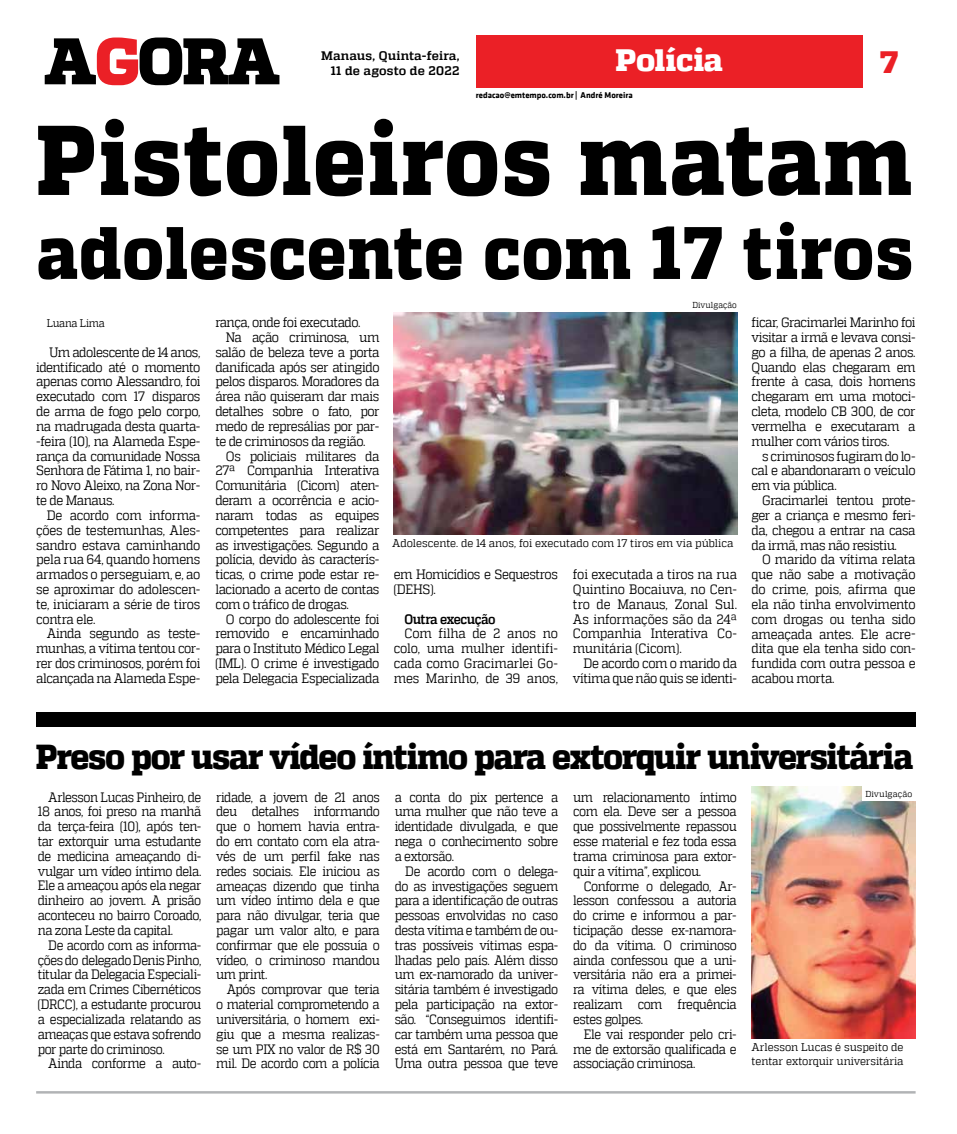
<style>
.page{position:relative;width:957px;height:1134px;background:#fff}
.page>*{position:absolute;margin:0;border:0;box-sizing:border-box;transform-origin:0 0}
.t1{font:800 98.88px "MW Quadon";letter-spacing:.015em;color:#000;scale:.9 1}
.t2{font:800 74.12px "MW Quadon";letter-spacing:.015em;color:#000;scale:.9 1}
.t3{font:800 34.62px "MW Quadon";letter-spacing:-.04em;color:#000;scale:.93 1}
.t4{font:800 30.88px "MW Quadon";color:#fff}
.t5{font:800 30.88px "MW Quadon";color:#eb2026}
.t6{font:13.62px/14.9px "MW Quadon";letter-spacing:-.035em;color:#000;text-align:justify;scale:.9 1}
.t7{font:13.62px/14.9px "MW Quadon";letter-spacing:-.035em;color:#000;text-align:justify;scale:.88 1}
.t8{font:700 13.62px "MW Quadon";letter-spacing:-.035em;color:#000;scale:.9 1}
.t9{font:700 12.38px/14.9px "MW Quadon";letter-spacing:.01em;color:#000;text-align:right}
.t10{font:11.12px/13.4px "MW Quadon";letter-spacing:-.005em;color:#000;scale:.95 1}
.t11{font:11.12px "MW Quadon";letter-spacing:-.025em;color:#000;scale:.9 1}
.t12{font:700 8.62px "MW Klavika Bd";color:#000}
.t13{font:8.62px "MW Quadon";letter-spacing:.01em;color:#000;scale:.9 1}
.t14{font:8.62px "MW Quadon";letter-spacing:.01em;color:#000;scale:.95 1}
</style>
<div class="page">
<div style="left:476px;top:35px;width:387px;height:53px;background:#eb2026"></div>
<svg style="left:45px;top:38px;width:234px;height:47px"></svg>
<hr style="left:36px;top:1091px;width:879px;height:2px;background:#b1b3b5">
<div style="left:36px;top:712px;width:879px;height:15px;background:#000"></div>
<img style="left:393px;top:312px;width:345px;height:223px">
<img style="left:751px;top:787px;width:165px;height:252px">
<div style="left:862px;top:786px;width:53px;height:14px;background:#fff"></div>
<p class="t9" style="left:321px;top:49px;width:140px">Manaus, Quinta-feira,<br>11 de agosto de 2022</p>
<h3 class="t4" style="left:615px;top:42px;width:109px">Polícia</h3>
<h3 class="t5" style="left:880px;top:44px;width:20px">7</h3>
<p class="t12" style="left:476px;top:89px;width:158px">redacao@emtempo.com.br | André Moreira</p>
<h1 class="t1" style="left:36px;top:102px;width:975px">Pistoleiros matam</h1>
<h2 class="t2" style="left:36px;top:209px;width:975px">adolescente com 17 tiros</h2>
<p class="t13" style="left:692px;top:300px;width:51px">Divulgação</p>
<p class="t11" style="left:47px;top:317px;width:66px">Luana Lima</p>
<p class="t6" style="left:36px;top:344px;width:184px;text-indent:13px">Um adolescente de 14 anos, identificado até o momento apenas como Alessandro, foi executado com 17 disparos de arma de fogo pelo corpo, na madrugada desta quarta--feira (10), na Alameda Espe&shy;rança da comunidade Nossa Senhora de Fátima 1, no bair&shy;ro Novo Aleixo, na Zona Nor&shy;te de Manaus.</p>
<p class="t6" style="left:36px;top:508px;width:184px;text-indent:11px">De acordo com informa&shy;ções de testemunhas, Ales&shy;sandro estava caminhando pela rua 64, quando homens armados o perseguiam, e, ao se aproximar do adolescen&shy;te, iniciaram a série de tiros contra ele.</p>
<p class="t6" style="left:36px;top:626px;width:184px;text-indent:11px">Ainda segundo as teste&shy;munhas, a vítima tentou cor&shy;rer dos criminosos, porém foi alcançada na Alameda Espe-</p>
<p class="t6" style="left:215px;top:315px;width:163px">rança, onde foi executado.</p>
<p class="t6" style="left:226px;top:330px;width:172px">Na ação criminosa, um</p>
<p class="t6" style="left:215px;top:345px;width:184px">salão de beleza teve a porta</p>
<p class="t6" style="left:215px;top:359px;width:184px">danificada após ser atingido</p>
<p class="t6" style="left:215px;top:374px;width:184px">pelos disparos. Moradores da</p>
<p class="t6" style="left:215px;top:389px;width:184px">área não quiseram dar mais</p>
<p class="t6" style="left:215px;top:404px;width:184px">detalhes sobre o fato, por</p>
<p class="t6" style="left:215px;top:419px;width:184px">medo de represálias por par-</p>
<p class="t6" style="left:215px;top:433px;width:168px">te de criminosos da região.</p>
<p class="t6" style="left:226px;top:448px;width:172px">Os policiais militares da</p>
<p class="t6" style="left:215px;top:463px;width:184px">27ª Companhia Interativa</p>
<p class="t6" style="left:215px;top:478px;width:184px">Comunitária (Cicom) aten-</p>
<p class="t6" style="left:215px;top:493px;width:184px">deram a ocorrência e acio-</p>
<p class="t6" style="left:215px;top:508px;width:184px">naram todas as equipes</p>
<p class="t6" style="left:215px;top:522px;width:184px">competentes para realizar</p>
<p class="t6" style="left:215px;top:537px;width:184px">as investigações. Segundo a</p>
<p class="t6" style="left:215px;top:552px;width:184px">polícia, devido às caracterís-</p>
<p class="t6" style="left:215px;top:567px;width:184px">ticas, o crime pode estar re-</p>
<p class="t6" style="left:215px;top:582px;width:184px">lacionado a acerto de contas</p>
<p class="t6" style="left:215px;top:597px;width:150px">com o tráfico de drogas.</p>
<p class="t6" style="left:226px;top:611px;width:172px">O corpo do adolescente foi</p>
<p class="t6" style="left:215px;top:626px;width:184px">removido e encaminhado</p>
<p class="t6" style="left:215px;top:641px;width:184px">para o Instituto Médico Legal</p>
<p class="t6" style="left:215px;top:656px;width:184px">(IML). O crime é investigado</p>
<p class="t6" style="left:215px;top:671px;width:184px">pela Delegacia Especializada</p>
<p class="t10" style="left:392px;top:536px;width:360px">Adolescente. de 14 anos, foi executado com 17 tiros em via pública</p>
<p class="t6" style="left:394px;top:567px;width:184px">em Homicídios e Sequestros (DEHS).</p>
<p class="t8" style="left:404px;top:611px;width:103px">Outra execução</p>
<p class="t6" style="left:394px;top:626px;width:184px;text-indent:11px">Com filha de 2 anos no colo, uma mulher identifi&shy;cada como Gracimarlei Go&shy;mes Marinho, de 39 anos,</p>
<p class="t6" style="left:573px;top:567px;width:184px">foi executada a tiros na rua Quintino Bocaiuva, no Cen&shy;tro de Manaus, Zonal Sul.<br>As informações são da 24ª Companhia Interativa Co&shy;munitária (Cicom).</p>
<p class="t6" style="left:573px;top:656px;width:184px;text-align:right">De acordo com o marido da vítima que não quis se identi-</p>
<p class="t6" style="left:751px;top:315px;width:184px">ficar, Gracimarlei Marinho foi visitar a irmã e levava consi&shy;go a filha, de apenas 2 anos.<br>Quando elas chegaram em frente à casa, dois homens chegaram em uma motoci&shy;cleta, modelo CB 300, de cor vermelha e executaram a mulher com vários tiros.</p>
<p class="t6" style="left:751px;top:448px;width:184px;text-indent:11px">s criminosos fugiram do lo&shy;cal e abandonaram o veículo em via pública.</p>
<p class="t6" style="left:751px;top:493px;width:184px;text-indent:11px">Gracimarlei tentou prote&shy;ger a criança e mesmo feri&shy;da, chegou a entrar na casa da irmã, mas não resistiu.</p>
<p class="t6" style="left:751px;top:552px;width:184px;text-indent:11px">O marido da vítima relata que não sabe a motivação do crime, pois, afirma que ela não tinha envolvimento com drogas ou tenha sido ameaçada antes. Ele acre&shy;dita que ela tenha sido con&shy;fundida com outra pessoa e acabou morta.</p>
<h3 class="t3" style="left:36px;top:736px;width:945px">Preso por usar vídeo íntimo para extorquir universitária</h3>
<p class="t7" style="left:38px;top:789px;width:187px;text-indent:11px">Arlesson Lucas Pinheiro, de 18 anos, foi preso na manhã da terça-feira (10), após ten&shy;tar extorquir uma estudante de medicina ameaçando di&shy;vulgar um vídeo íntimo dela.<br>Ele a ameaçou após ela negar dinheiro ao jovem. A prisão aconteceu no bairro Coroado, na zona Leste da capital.</p>
<p class="t7" style="left:38px;top:937px;width:187px;text-indent:11px">De acordo com as informa&shy;ções do delegado Denis Pinho, titular da Delegacia Especiali&shy;zada em Crimes Cibernéticos (DRCC), a estudante procurou a especializada relatando as ameaças que estava sofrendo por parte do criminoso.</p>
<p class="t7" style="left:48px;top:1056px;width:175px">Ainda conforme a auto-</p>
<p class="t7" style="left:216px;top:789px;width:187px">ridade, a jovem de 21 anos deu detalhes informando que o homem havia entra&shy;do em contato com ela atra&shy;vés de um perfil fake nas redes sociais. Ele iniciou as ameaças dizendo que tinha um vídeo íntimo dela e que para não divulgar, teria que pagar um valor alto, e para confirmar que ele possuía o vídeo, o criminoso mandou um print.</p>
<p class="t7" style="left:216px;top:982px;width:187px;text-indent:11px">Após comprovar que teria o material comprometendo a universitária, o homem exi&shy;giu que a mesma realizas&shy;se um PIX no valor de R$ 30 mil. De acordo com a polícia</p>
<p class="t7" style="left:395px;top:789px;width:187px">a conta do pix pertence a uma mulher que não teve a identidade divulgada, e que nega o conhecimento sobre a extorsão.</p>
<p class="t7" style="left:395px;top:863px;width:187px;text-indent:11px">De acordo com o delega&shy;do as investigações seguem para a identificação de outras pessoas envolvidas no caso desta vítima e também de ou&shy;tras possíveis vítimas espa&shy;lhadas pelo país. Além disso um ex-namorado da univer&shy;sitária também é investigado pela participação na extor&shy;são. “Conseguimos identifi&shy;car também uma pessoa que está em Santarém, no Pará.<br>Uma outra pessoa que teve</p>
<p class="t7" style="left:573px;top:789px;width:187px">um relacionamento íntimo com ela. Deve ser a pessoa que possivelmente repassou esse material e fez toda essa trama criminosa para extor&shy;quir a vítima”, explicou.</p>
<p class="t7" style="left:573px;top:878px;width:187px;text-indent:11px">Conforme o delegado, Ar&shy;lesson confessou a autoria do crime e informou a par&shy;ticipação desse ex-namora&shy;do da vítima. O criminoso ainda confessou que a uni&shy;versitária não era a primei&shy;ra vítima deles, e que eles realizam com frequência estes golpes.</p>
<p class="t7" style="left:573px;top:1026px;width:187px;text-indent:11px">Ele vai responder pelo cri&shy;me de extorsão qualificada e associação criminosa.</p>
<p class="t14" style="left:865px;top:789px;width:51px">Divulgação</p>
<p class="t10" style="left:751px;top:1041px;width:161px">Arlesson Lucas é suspeito de tentar extorquir universitária</p>
</div>
